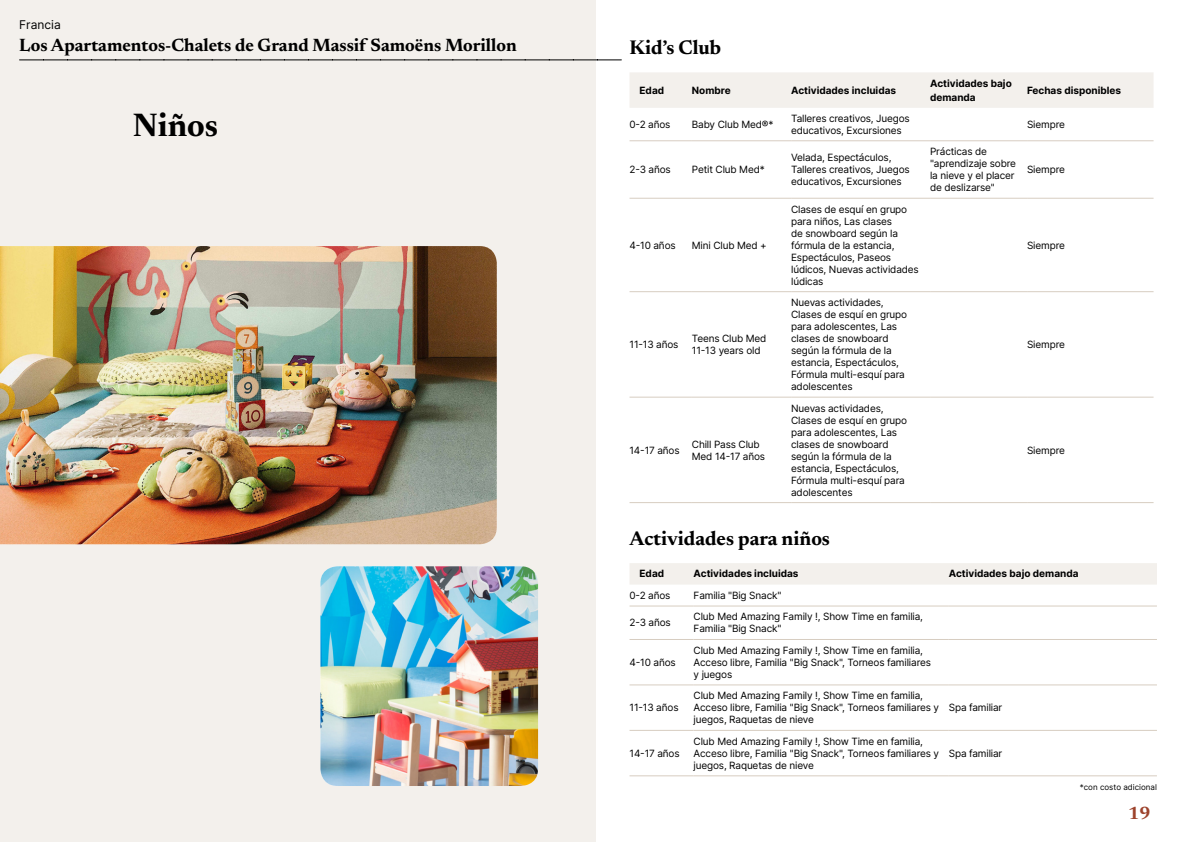
<style>
.page{position:relative;width:1191px;height:842px;background:#fff}
.page>*{position:absolute;margin:0;border:0;box-sizing:border-box;transform-origin:0 0}
.t1{font:700 33px "Newsreader 24 pt";color:#000}
.t2{font:700 20px "Newsreader 24 pt";color:#000}
.t3{font:700 18px "Newsreader 24 pt";color:#000}
.t4{font:700 18px "Newsreader 24 pt";color:#9d432c}
.t5{font:12px "Inter";color:#000}
.t6{font:10px/12px "Inter";letter-spacing:-.015em;color:#000}
.t7{font:700 10px/14px "Inter";color:#000}
.t8{font:8px "Inter";color:#000}
</style>
<div class="page">
<div style="left:0;top:0;width:595px;height:842px;background:#f3f0ec"></div>
<img style="left:0;top:246px;width:497px;height:298px">
<img style="left:320px;top:566px;width:218px;height:220px">
<svg style="left:20px;top:60px;width:601px;height:1px"></svg>
<div style="left:630px;top:72px;width:523px;height:36px;background:#f3f0ec"></div>
<hr style="left:629px;top:140px;width:63px;height:1px;background:#d7cdc1">
<hr style="left:692px;top:140px;width:99px;height:1px;background:#d7cdc1">
<hr style="left:791px;top:140px;width:139px;height:1px;background:#d7cdc1">
<hr style="left:930px;top:140px;width:97px;height:1px;background:#d7cdc1">
<hr style="left:1027px;top:140px;width:126px;height:1px;background:#d7cdc1">
<hr style="left:629px;top:198px;width:63px;height:1px;background:#d7cdc1">
<hr style="left:692px;top:198px;width:99px;height:1px;background:#d7cdc1">
<hr style="left:791px;top:198px;width:139px;height:1px;background:#d7cdc1">
<hr style="left:930px;top:198px;width:97px;height:1px;background:#d7cdc1">
<hr style="left:1027px;top:198px;width:126px;height:1px;background:#d7cdc1">
<hr style="left:629px;top:291px;width:63px;height:1px;background:#d7cdc1">
<hr style="left:692px;top:291px;width:99px;height:1px;background:#d7cdc1">
<hr style="left:791px;top:291px;width:139px;height:1px;background:#d7cdc1">
<hr style="left:930px;top:291px;width:97px;height:1px;background:#d7cdc1">
<hr style="left:1027px;top:291px;width:126px;height:1px;background:#d7cdc1">
<hr style="left:629px;top:397px;width:63px;height:1px;background:#d7cdc1">
<hr style="left:692px;top:397px;width:99px;height:1px;background:#d7cdc1">
<hr style="left:791px;top:397px;width:139px;height:1px;background:#d7cdc1">
<hr style="left:930px;top:397px;width:97px;height:1px;background:#d7cdc1">
<hr style="left:1027px;top:397px;width:126px;height:1px;background:#d7cdc1">
<hr style="left:629px;top:502px;width:63px;height:1px;background:#d7cdc1">
<hr style="left:692px;top:502px;width:99px;height:1px;background:#d7cdc1">
<hr style="left:791px;top:502px;width:139px;height:1px;background:#d7cdc1">
<hr style="left:930px;top:502px;width:97px;height:1px;background:#d7cdc1">
<hr style="left:1027px;top:502px;width:126px;height:1px;background:#d7cdc1">
<div style="left:630px;top:563px;width:527px;height:22px;background:#f3f0ec"></div>
<hr style="left:629px;top:605px;width:64px;height:1px;background:#d7cdc1">
<hr style="left:693px;top:605px;width:255px;height:1px;background:#d7cdc1">
<hr style="left:948px;top:605px;width:209px;height:1px;background:#d7cdc1">
<hr style="left:629px;top:639px;width:64px;height:1px;background:#d7cdc1">
<hr style="left:693px;top:639px;width:255px;height:1px;background:#d7cdc1">
<hr style="left:948px;top:639px;width:209px;height:1px;background:#d7cdc1">
<hr style="left:629px;top:684px;width:64px;height:1px;background:#d7cdc1">
<hr style="left:693px;top:684px;width:255px;height:1px;background:#d7cdc1">
<hr style="left:948px;top:684px;width:209px;height:1px;background:#d7cdc1">
<hr style="left:629px;top:730px;width:64px;height:1px;background:#d7cdc1">
<hr style="left:693px;top:730px;width:255px;height:1px;background:#d7cdc1">
<hr style="left:948px;top:730px;width:209px;height:1px;background:#d7cdc1">
<hr style="left:629px;top:775px;width:64px;height:1px;background:#d7cdc1">
<hr style="left:693px;top:775px;width:255px;height:1px;background:#d7cdc1">
<hr style="left:948px;top:775px;width:209px;height:1px;background:#d7cdc1">
<p class="t5" style="left:19px;top:15px;width:43px">Francia</p>
<h3 class="t3" style="left:19px;top:32px;width:499px">Los Apartamentos-Chalets de Grand Massif Samoëns Morillon</h3>
<h1 class="t1" style="left:133px;top:101px;width:87px">Niños</h1>
<h2 class="t2" style="left:629px;top:33px;width:93px">Kid’s Club</h2>
<p class="t7" style="left:639px;top:83px;width:26px">Edad</p>
<p class="t7" style="left:692px;top:83px;width:40px">Nombre</p>
<p class="t7" style="left:791px;top:83px;width:106px">Actividades incluidas</p>
<p class="t7" style="left:930px;top:76px;width:83px">Actividades bajo demanda</p>
<p class="t7" style="left:1027px;top:83px;width:96px">Fechas disponibles</p>
<p class="t6" style="left:629px;top:118px;width:43px">0-2 años</p>
<p class="t6" style="left:692px;top:118px;width:83px">Baby Club Med®*</p>
<p class="t6" style="left:791px;top:112px;width:120px">Talleres creativos, Juegos educativos, Excursiones</p>
<p class="t6" style="left:1027px;top:118px;width:39px">Siempre</p>
<p class="t6" style="left:629px;top:163px;width:43px">2-3 años</p>
<p class="t6" style="left:692px;top:163px;width:74px">Petit Club Med*</p>
<p class="t6" style="left:791px;top:151px;width:120px">Velada, Espectáculos,<br>Talleres creativos, Juegos educativos, Excursiones</p>
<p class="t6" style="left:930px;top:145px;width:87px">Prácticas de "aprendizaje sobre la nieve y el placer de deslizarse"</p>
<p class="t6" style="left:1027px;top:163px;width:39px">Siempre</p>
<p class="t6" style="left:629px;top:239px;width:48px">4-10 años</p>
<p class="t6" style="left:692px;top:239px;width:76px">Mini Club Med +</p>
<p class="t6" style="left:629px;top:338px;width:51px">11-13 años</p>
<p class="t6" style="left:692px;top:332px;width:76px">Teens Club Med<br>11-13 years old</p>
<p class="t6" style="left:629px;top:444px;width:52px">14-17 años</p>
<p class="t6" style="left:692px;top:438px;width:75px">Chill Pass Club<br>Med 14-17 años</p>
<p class="t6" style="left:791px;top:203px;width:129px">Clases de esquí en grupo para niños, Las clases<br>de snowboard según la fórmula de la estancia,<br>Espectáculos, Paseos lúdicos, Nuevas actividades lúdicas</p>
<p class="t6" style="left:791px;top:296px;width:118px">Nuevas actividades,<br>Clases de esquí en grupo para adolescentes, Las clases de snowboard según la fórmula de la estancia, Espectáculos,<br>Fórmula multi-esquí para adolescentes</p>
<p class="t6" style="left:791px;top:402px;width:118px">Nuevas actividades,<br>Clases de esquí en grupo para adolescentes, Las clases de snowboard según la fórmula de la estancia, Espectáculos,<br>Fórmula multi-esquí para adolescentes</p>
<p class="t6" style="left:1027px;top:239px;width:39px">Siempre</p>
<p class="t6" style="left:1027px;top:338px;width:39px">Siempre</p>
<p class="t6" style="left:1027px;top:444px;width:39px">Siempre</p>
<h2 class="t2" style="left:629px;top:524px;width:202px">Actividades para niños</h2>
<p class="t7" style="left:639px;top:567px;width:26px">Edad</p>
<p class="t7" style="left:693px;top:567px;width:106px">Actividades incluidas</p>
<p class="t7" style="left:948px;top:567px;width:131px">Actividades bajo demanda</p>
<p class="t6" style="left:629px;top:589px;width:43px">0-2 años</p>
<p class="t6" style="left:693px;top:589px;width:89px">Familia "Big Snack"</p>
<p class="t6" style="left:629px;top:616px;width:43px">2-3 años</p>
<p class="t6" style="left:693px;top:610px;width:231px">Club Med Amazing Family !, Show Time en familia,<br>Familia "Big Snack"</p>
<p class="t6" style="left:629px;top:656px;width:48px">4-10 años</p>
<p class="t6" style="left:693px;top:644px;width:239px">Club Med Amazing Family !, Show Time en familia,<br>Acceso libre, Familia "Big Snack", Torneos familiares y juegos</p>
<p class="t6" style="left:629px;top:701px;width:51px">11-13 años</p>
<p class="t6" style="left:629px;top:747px;width:52px">14-17 años</p>
<p class="t6" style="left:693px;top:689px;width:247px">Club Med Amazing Family !, Show Time en familia,<br>Acceso libre, Familia "Big Snack", Torneos familiares y juegos, Raquetas de nieve</p>
<p class="t6" style="left:693px;top:735px;width:247px">Club Med Amazing Family !, Show Time en familia,<br>Acceso libre, Familia "Big Snack", Torneos familiares y juegos, Raquetas de nieve</p>
<p class="t6" style="left:948px;top:701px;width:55px">Spa familiar</p>
<p class="t6" style="left:948px;top:747px;width:55px">Spa familiar</p>
<p class="t8" style="left:1079px;top:782px;width:79px">*con costo adicional</p>
<h3 class="t4" style="left:1128px;top:800px;width:24px">19</h3>
</div>
